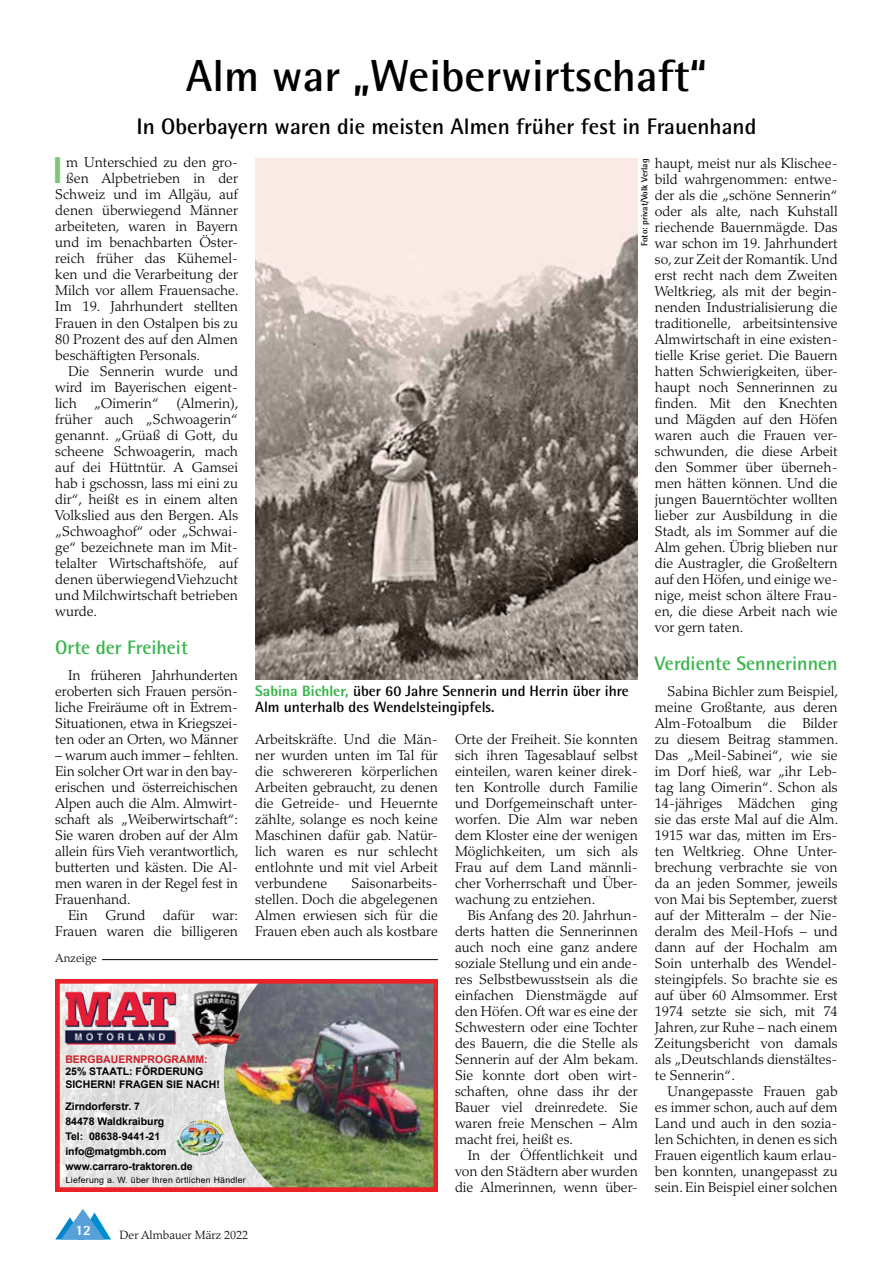
<style>
.page{position:relative;width:893px;height:1263px;background:#fff}
.page>*{position:absolute;margin:0;border:0;box-sizing:border-box;transform-origin:0 0}
.t1{font:700 45px "Rotis Semi Sans Std";color:#000}
.t2{font:800 37.5px "Rotis Semi Sans Std";color:#80c67a}
.t3{font:700 22.5px "Rotis Semi Sans Std";color:#000}
.t4{font:700 19.5px "Rotis Semi Sans Std";color:#39b54a}
.t5{font:700 15px/16px "Rotis Semi Sans Std";color:#000}
.t6{font:300 14.25px/16px "Palatino LT Std";color:#000;text-align:justify}
.t7{font:800 14.25px "Rotis Semi Sans Std";color:#fff}
.t8{font:300 12px "Palatino LT Std";color:#000}
.t9{font:700 10.5px/15px "Arial";color:#000}
.t10{font:700 10.5px "Arial";color:#ca2026}
.t11{font:700 9px "Rotis Semi Sans Std";color:#000}
.t12{font:8.55px "Arial";letter-spacing:.03em;color:#000}
.s1{font-weight:800;color:#39b54a}
</style>
<div class="page">
<svg style="left:55px;top:1209px;width:56px;height:30px"></svg>
<img style="left:55px;top:979px;width:383px;height:213px">
<img style="left:190px;top:986px;width:54px;height:66px">
<img style="left:255px;top:159px;width:383px;height:520px">
<hr style="left:102px;top:959px;width:336px;height:1px;background:#000">
<h1 class="t1" style="left:186px;top:48px;width:523px">Alm war „Weiberwirtschaft“</h1>
<h3 class="t3" style="left:137px;top:113px;width:621px">In Oberbayern waren die meisten Almen früher fest in Frauenhand</h3>
<h2 class="t2" style="left:53px;top:147px;width:12px">I</h2>
<p class="t6" style="left:66px;top:155px;width:173px">m Unterschied zu den gro-</p>
<p class="t6" style="left:66px;top:171px;width:173px">ßen Alpbetrieben in der</p>
<p class="t6" style="left:55px;top:187px;width:184px">Schweiz und im Allgäu, auf</p>
<p class="t6" style="left:55px;top:203px;width:184px">denen überwiegend Männer</p>
<p class="t6" style="left:55px;top:219px;width:184px">arbeiteten, waren in Bayern</p>
<p class="t6" style="left:55px;top:235px;width:184px">und im benachbarten Öster-</p>
<p class="t6" style="left:55px;top:251px;width:184px">reich früher das Kühemel-</p>
<p class="t6" style="left:55px;top:267px;width:184px">ken und die Verarbeitung der</p>
<p class="t6" style="left:55px;top:283px;width:185px">Milch vor allem Frauensache.</p>
<p class="t6" style="left:55px;top:299px;width:184px">Im 19. Jahrhundert stellten</p>
<p class="t6" style="left:55px;top:315px;width:184px">Frauen in den Ostalpen bis zu</p>
<p class="t6" style="left:55px;top:331px;width:184px">80 Prozent des auf den Almen</p>
<p class="t6" style="left:55px;top:347px;width:146px">beschäftigten Personals.</p>
<p class="t6" style="left:68px;top:363px;width:172px">Die Sennerin wurde und</p>
<p class="t6" style="left:55px;top:379px;width:184px">wird im Bayerischen eigent-</p>
<p class="t6" style="left:55px;top:395px;width:185px">lich „Oimerin“ (Almerin),</p>
<p class="t6" style="left:55px;top:411px;width:184px">früher auch „Schwoagerin“</p>
<p class="t6" style="left:55px;top:427px;width:184px">genannt. „Grüaß di Gott, du</p>
<p class="t6" style="left:55px;top:443px;width:184px">scheene Schwoagerin, mach</p>
<p class="t6" style="left:55px;top:459px;width:184px">auf dei Hüttntür. A Gamsei</p>
<p class="t6" style="left:55px;top:475px;width:184px">hab i gschossn, lass mi eini zu</p>
<p class="t6" style="left:55px;top:491px;width:184px">dir“, heißt es in einem alten</p>
<p class="t6" style="left:55px;top:507px;width:184px">Volkslied aus den Bergen. Als</p>
<p class="t6" style="left:55px;top:523px;width:184px">„Schwoaghof“ oder „Schwai-</p>
<p class="t6" style="left:55px;top:539px;width:184px">ge“ bezeichnete man im Mit-</p>
<p class="t6" style="left:55px;top:555px;width:184px">telalter Wirtschaftshöfe, auf</p>
<p class="t6" style="left:55px;top:571px;width:184px">denen überwiegend Viehzucht</p>
<p class="t6" style="left:55px;top:587px;width:184px">und Milchwirtschaft betrieben</p>
<p class="t6" style="left:55px;top:603px;width:43px">wurde.</p>
<h3 class="t4" style="left:55px;top:635px;width:134px">Orte der Freiheit</h3>
<p class="t6" style="left:55px;top:667px;width:184px;text-indent:13px">In früheren Jahrhunderten eroberten sich Frauen persön&shy;liche Freiräume oft in Extrem-Situationen, etwa in Kriegszei&shy;ten oder an Orten, wo Männer</p>
<p class="t6" style="left:55px;top:747px;width:185px">– warum auch immer – fehlten.<br>Ein solcher Ort war in den bay&shy;erischen und österreichischen Alpen auch die Alm. Almwirt&shy;schaft als „Weiberwirtschaft“:<br>Sie waren droben auf der Alm allein fürs Vieh verantwortlich, butterten und kästen. Die Al&shy;men waren in der Regel fest in Frauenhand.</p>
<p class="t6" style="left:55px;top:907px;width:184px;text-align:right">Ein Grund dafür war:<br>Frauen waren die billigeren</p>
<p class="t8" style="left:55px;top:951px;width:43px">Anzeige</p>
<p class="t10" style="left:65px;top:1051px;width:144px">BERGBAUERNPROGRAMM:</p>
<p class="t9" style="left:65px;top:1065px;width:156px;line-height:12.6px">25% STAATL: FÖRDERUNG<br>SICHERN! FRAGEN SIE NACH!</p>
<p class="t9" style="left:65px;top:1099px;width:129px">Zirndorferstr. 7<br>84478 Waldkraiburg<br>Tel: 08638-9441-21 info@matgmbh.com www.carraro-traktoren.de</p>
<p class="t12" style="left:66px;top:1174px;width:181px">Lieferung a. W. über Ihren örtlichen Händler</p>
<p class="t6" style="left:655px;top:155px;width:184px">haupt, meist nur als Klischee&shy;bild wahrgenommen: entwe&shy;der als die „schöne Sennerin“ oder als alte, nach Kuhstall riechende Bauernmägde. Das war schon im 19. Jahrhundert so, zur Zeit der Romantik. Und erst recht nach dem Zweiten Weltkrieg, als mit der begin&shy;nenden Industrialisierung die traditionelle, arbeitsintensive Almwirtschaft in eine existen&shy;tielle Krise geriet. Die Bauern hatten Schwierigkeiten, über&shy;haupt noch Sennerinnen zu finden. Mit den Knechten und Mägden auf den Höfen waren auch die Frauen ver&shy;schwunden, die diese Arbeit den Sommer über überneh&shy;men hätten können. Und die jungen Bauerntöchter wollten lieber zur Ausbildung in die Stadt, als im Sommer auf die Alm gehen. Übrig blieben nur die Austragler, die Großeltern auf den Höfen, und einige we&shy;nige, meist schon ältere Frau&shy;en, die diese Arbeit nach wie vor gern taten.</p>
<h3 class="t4" style="left:655px;top:651px;width:184px">Verdiente Sennerinnen</h3>
<p class="t6" style="left:655px;top:683px;width:185px;text-indent:13px">Sabina Bichler zum Beispiel, meine Großtante, aus deren Alm-Fotoalbum die Bilder zu diesem Beitrag stammen.<br>Das „Meil-Sabinei“, wie sie im Dorf hieß, war „ihr Leb&shy;tag lang Oimerin“. Schon als 14-jähriges Mädchen ging sie das erste Mal auf die Alm.<br>1915 war das, mitten im Ers&shy;ten Weltkrieg. Ohne Unter&shy;brechung verbrachte sie von da an jeden Sommer, jeweils von Mai bis September, zuerst auf der Mitteralm – der Nie&shy;deralm des Meil-Hofs – und dann auf der Hochalm am Soin unterhalb des Wendel&shy;steingipfels. So brachte sie es auf über 60 Almsommer. Erst 1974 setzte sie sich, mit 74<br>Jahren, zur Ruhe – nach einem Zeitungsbericht von damals als „Deutschlands dienstältes&shy;te Sennerin“.</p>
<p class="t6" style="left:655px;top:1083px;width:184px;text-indent:13px">Unangepasste Frauen gab es immer schon, auch auf dem Land und auch in den sozia&shy;len Schichten, in denen es sich Frauen eigentlich kaum erlau&shy;ben konnten, unangepasst zu sein. Ein Beispiel einer solchen</p>
<p class="t11" style="left:639px;top:246px;width:89px;rotate:-90deg">Foto: privat/Volk Verlag</p>
<p class="t5" style="left:255px;top:682px;width:375px"><span class="s1">Sabina Bichler,</span> über 60 Jahre Sennerin und Herrin über ihre<br>Alm unterhalb des Wendelsteingipfels.</p>
<p class="t6" style="left:255px;top:731px;width:184px">Arbeitskräfte. Und die Män&shy;ner wurden unten im Tal für die schwereren körperlichen Arbeiten gebraucht, zu denen die Getreide- und Heuernte zählte, solange es noch keine Maschinen dafür gab. Natür&shy;lich waren es nur schlecht entlohnte und mit viel Arbeit verbundene</p>
<p class="t6" style="left:455px;top:731px;width:184px">Orte der Freiheit. Sie konnten sich ihren Tagesablauf selbst einteilen, waren keiner direk&shy;ten Kontrolle durch Familie und Dorfgemeinschaft unter&shy;worfen. Die Alm war neben dem Kloster eine der wenigen Möglichkeiten, um sich als Frau auf dem Land männli&shy;cher Vorherrschaft und Über&shy;wachung zu entziehen.</p>
<p class="t6" style="left:455px;top:907px;width:185px;text-indent:13px">Bis Anfang des 20. Jahrhun&shy;derts hatten die Sennerinnen auch noch eine ganz andere soziale Stellung und ein ande&shy;res Selbstbewusstsein als die einfachen Dienstmägde auf den Höfen. Oft war es eine der Schwestern oder eine Tochter des Bauern, die die Stelle als Sennerin auf der Alm bekam.<br>Sie konnte dort oben wirt&shy;schaften, ohne dass ihr der Bauer viel dreinredete. Sie waren freie Menschen – Alm macht frei, heißt es.</p>
<p class="t6" style="left:455px;top:1147px;width:184px;text-indent:13px">In der Öffentlichkeit und von den Städtern aber wurden die Almerinnen, wenn über-</p>
<p class="t6" style="left:255px;top:875px;width:184px;text-indent:96px">Saisonarbeits&shy;stellen. Doch die abgelegenen Almen erwiesen sich für die Frauen eben auch als kostbare</p>
<p class="t7" style="left:75px;top:1221px;width:17px">12</p>
<p class="t8" style="left:120px;top:1228px;width:130px">Der Almbauer März 2022</p>
</div>
